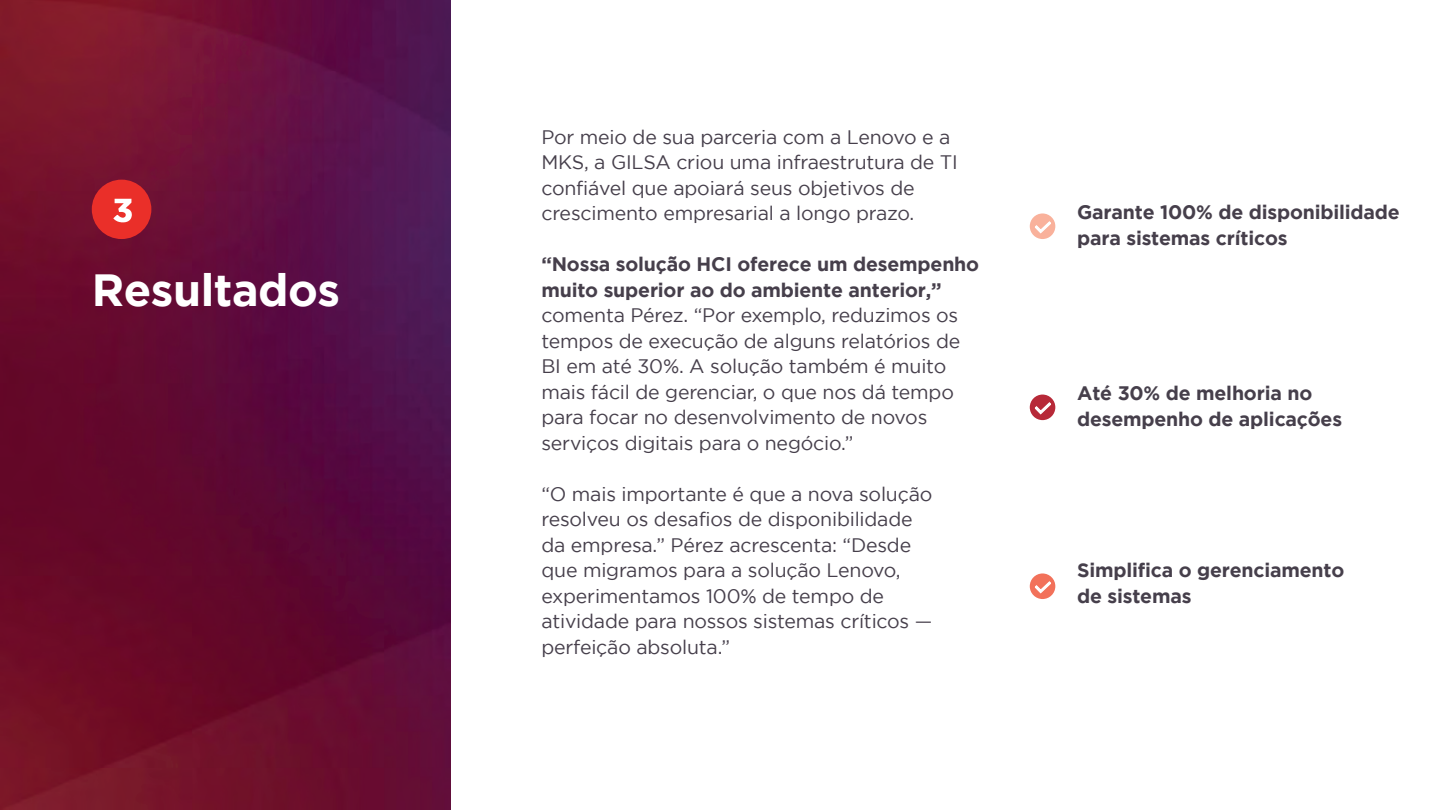
<style>
.page{position:relative;width:1440px;height:810px;background:#fff}
.page>*{position:absolute;margin:0;border:0;box-sizing:border-box;transform-origin:0 0}
.t1{font:700 45px "Gotham";letter-spacing:-.01em;color:#fff}
.t2{font:19.5px/25.5px "Gotham";letter-spacing:-.01em;color:#463f4b}
.t3{font:700 19.5px/25.5px "Gotham";letter-spacing:-.01em;color:#463f4b}
</style>
<div class="page">
<img style="left:0;top:0;width:451px;height:810px">
<div style="left:92px;top:180px;width:59px;height:59px;background:#ea2f29;border-radius:50%"></div>
<img style="left:113px;top:190px;width:41px;height:39px">
<div style="left:1030px;top:213px;width:25px;height:26px;background:#f9b19b;border-radius:50%"></div>
<svg style="left:1035px;top:221px;width:16px;height:13px"></svg>
<div style="left:1030px;top:395px;width:25px;height:25px;background:#b72938;border-radius:50%"></div>
<svg style="left:1035px;top:402px;width:16px;height:13px"></svg>
<div style="left:1030px;top:573px;width:25px;height:26px;background:#f2715a;border-radius:50%"></div>
<svg style="left:1035px;top:581px;width:16px;height:13px"></svg>
<h1 class="t1" style="left:92px;top:264px;width:250px">Resultados</h1>
<p class="t2" style="left:541px;top:124px;width:418px">Por meio de sua parceria com a Lenovo e a MKS, a GILSA criou uma infraestrutura de TI confiável que apoiará seus objetivos de crescimento empresarial a longo prazo.</p>
<p class="t3" style="left:541px;top:251px;width:439px">“Nossa solução HCI oferece um desempenho muito superior ao do ambiente anterior,”</p>
<p class="t2" style="left:541px;top:302px;width:420px">comenta Pérez. “Por exemplo, reduzimos os tempos de execução de alguns relatórios de BI em até 30%. A solução também é muito mais fácil de gerenciar, o que nos dá tempo para focar no desenvolvimento de novos serviços digitais para o negócio.”</p>
<p class="t2" style="left:541px;top:481px;width:392px">“O mais importante é que a nova solução resolveu os desafios de disponibilidade da empresa.” Pérez acrescenta: “Desde que migramos para a solução Lenovo, experimentamos 100% de tempo de atividade para nossos sistemas críticos — perfeição absoluta.”</p>
<p class="t3" style="left:1077px;top:199px;width:324px">Garante 100% de disponibilidade para sistemas críticos</p>
<p class="t3" style="left:1077px;top:380px;width:267px">Até 30% de melhoria no desempenho de aplicações</p>
<p class="t3" style="left:1077px;top:557px;width:269px">Simplifica o gerenciamento de sistemas</p>
</div>
